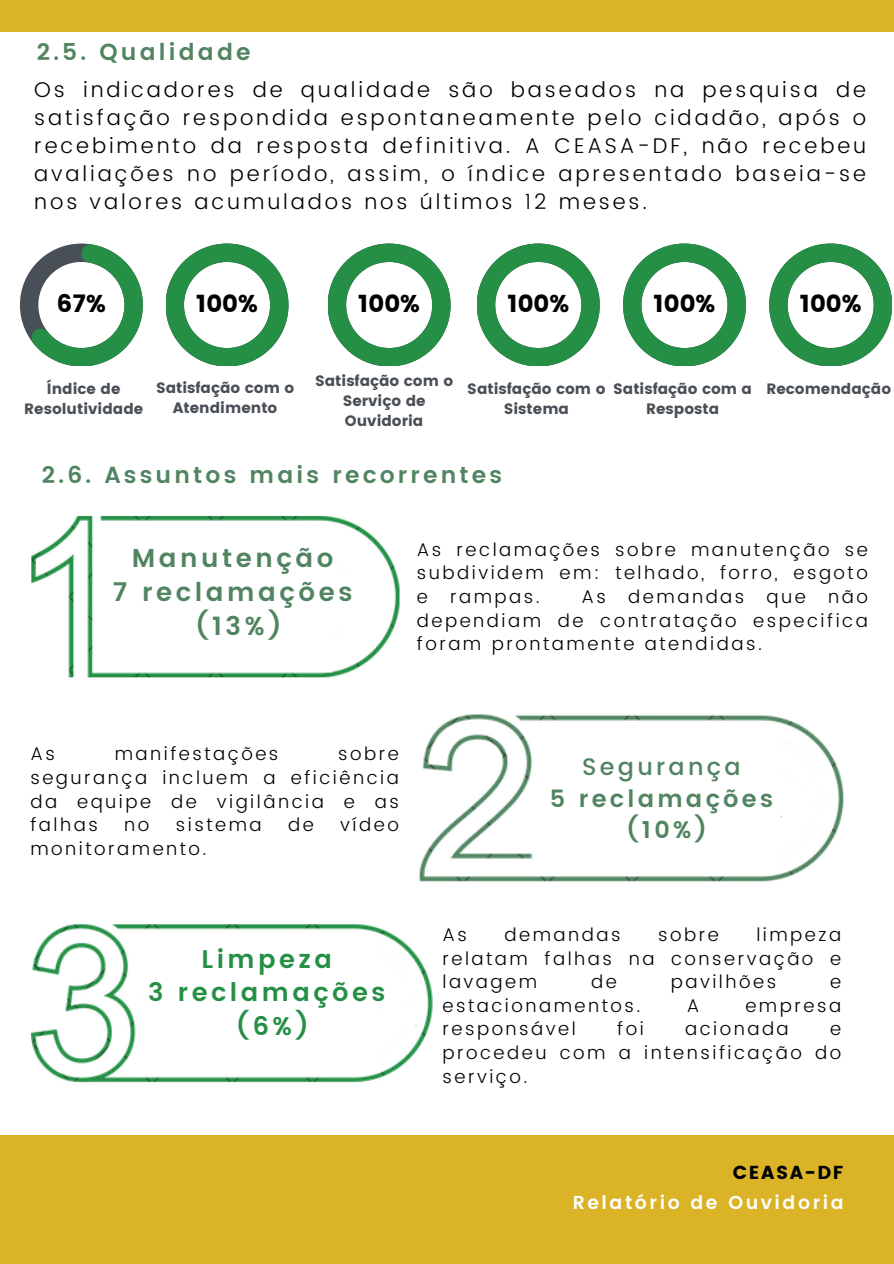
<style>
.page{position:relative;width:894px;height:1264px;background:#fff}
.page>*{position:absolute;margin:0;border:0;box-sizing:border-box;transform-origin:0 0}
.t1{font:600 25.8px/34.2px "Poppins";letter-spacing:.135em;color:#518461;text-align:center}
.t2{font:600 25.5px/33.8px "Poppins";letter-spacing:.135em;color:#248f45;text-align:center}
.t3{font:24.3px "Poppins";color:#000}
.t4{font:600 23.85px/31.7px "Poppins";letter-spacing:.135em;color:#518461;text-align:center}
.t5{font:600 23.25px "Poppins";letter-spacing:.135em;color:#518461}
.t6{font:300 21.3px/28.2px "Poppins";letter-spacing:.135em;color:#000;text-align:justify}
.t7{font:600 18.75px "Poppins";letter-spacing:.135em;color:#fff}
.t8{font:18.75px "Poppins";letter-spacing:.09em;color:#000}
.t9{font:300 18.3px/23.7px "Poppins";letter-spacing:.135em;color:#000;text-align:justify}
.t10{font:15px/20.2px "Poppins";color:#494f56;text-align:center}
.s1{font-weight:500}
</style>
<div class="page">
<div style="left:0;top:1134px;width:893px;height:129px;background:#dab426"></div>
<svg style="left:328px;top:243px;width:122px;height:123px"></svg>
<svg style="left:166px;top:243px;width:122px;height:123px"></svg>
<svg style="left:20px;top:243px;width:123px;height:123px"></svg>
<svg style="left:477px;top:243px;width:122px;height:123px"></svg>
<svg style="left:623px;top:243px;width:122px;height:123px"></svg>
<svg style="left:769px;top:243px;width:122px;height:123px"></svg>
<div style="left:0;top:0;width:893px;height:32px;background:#dab426"></div>
<img style="left:31px;top:515px;width:369px;height:163px">
<img style="left:419px;top:714px;width:425px;height:168px">
<img style="left:32px;top:924px;width:401px;height:159px">
<p class="t5" style="left:37px;top:39px;width:215px">2.5. Qualidade</p>
<p class="t6" style="left:34px;top:75px;width:833px">Os indicadores de qualidade são baseados na pesquisa de satisfação respondida espontaneamente pelo cidadão, após o recebimento da resposta definitiva. A CEASA-DF, não recebeu avaliações no período, assim, o índice apresentado baseia-se nos valores acumulados nos últimos 12 meses.</p>
<h3 class="t3" style="left:57px;top:289px;width:50px">67%</h3>
<h3 class="t3" style="left:196px;top:289px;width:63px">100%</h3>
<h3 class="t3" style="left:358px;top:289px;width:63px">100%</h3>
<h3 class="t3" style="left:507px;top:289px;width:63px">100%</h3>
<h3 class="t3" style="left:653px;top:289px;width:63px">100%</h3>
<h3 class="t3" style="left:799px;top:289px;width:63px">100%</h3>
<p class="t10" style="left:24px;top:378px;width:121px">Índice de<br>Resolutividade</p>
<h1 class="t10" style="left:315px;top:370px;width:140px">Satisfação com o<br>Serviço de<br>Ouvidoria</h1>
<h6 class="t10" style="left:156px;top:377px;width:140px">Satisfação com o<br>Atendimento</h6>
<h6 class="t10" style="left:467px;top:378px;width:140px">Satisfação com o<br>Sistema</h6>
<p class="t10" style="left:613px;top:378px;width:140px">Satisfação com a<br>Resposta</p>
<h1 class="t10" style="left:766px;top:378px;width:126px">Recomendação</h1>
<h1 class="t5" style="left:42px;top:461px;width:461px">2.6. Assuntos mais recorrentes</h1>
<p class="t1" style="left:113px;top:541px;width:241px">Manutenção<br>7 reclamações (13%)</p>
<h6 class="t9" style="left:417px;top:537px;width:452px">As reclamações sobre manutenção se subdividem em: telhado, forro, esgoto e rampas.</h6>
<h6 class="t9" style="left:417px;top:585px;width:452px;text-indent:165px">As demandas que não dependiam de contratação especifica foram prontamente atendidas.</h6>
<h4 class="t9" style="left:30px;top:742px;width:26px">As</h4>
<h4 class="t9" style="left:115px;top:742px;width:165px">manifestações</h4>
<h4 class="t9" style="left:30px;top:742px;width:370px;text-indent:308px">sobre segurança incluem a eficiência da equipe de vigilância e as falhas</h4>
<h4 class="t9" style="left:124px;top:813px;width:27px">no</h4>
<h4 class="t9" style="left:176px;top:813px;width:87px">sistema</h4>
<h4 class="t9" style="left:288px;top:813px;width:27px">de</h4>
<h4 class="t9" style="left:340px;top:813px;width:60px">vídeo</h4>
<h4 class="t9" style="left:30px;top:836px;width:178px">monitoramento.</h4>
<p class="t2" style="left:148px;top:942px;width:239px">Limpeza<br>3 reclamações (6%)</p>
<p class="t4" style="left:549px;top:751px;width:225px"><span class="s1">Segurança<br></span>5 reclamações (10%)</p>
<h5 class="t9" style="left:442px;top:922px;width:400px;text-indent:314px">limpeza relatam falhas na conservação e lavagem</h5>
<h5 class="t9" style="left:442px;top:922px;width:26px">As</h5>
<h5 class="t9" style="left:504px;top:922px;width:118px">demandas</h5>
<h5 class="t9" style="left:658px;top:922px;width:62px">sobre</h5>
<h5 class="t9" style="left:591px;top:970px;width:27px">de</h5>
<h5 class="t9" style="left:670px;top:970px;width:107px">pavilhões</h5>
<h5 class="t9" style="left:829px;top:970px;width:13px">e</h5>
<h5 class="t9" style="left:442px;top:993px;width:199px">estacionamentos.</h5>
<h5 class="t9" style="left:686px;top:993px;width:14px">A</h5>
<h5 class="t9" style="left:745px;top:993px;width:97px">empresa</h5>
<h5 class="t9" style="left:442px;top:1017px;width:135px">responsável</h5>
<h5 class="t9" style="left:617px;top:1017px;width:28px">foi</h5>
<h5 class="t9" style="left:684px;top:1017px;width:105px">acionada</h5>
<h5 class="t9" style="left:442px;top:1017px;width:400px;text-indent:387px">e procedeu com a intensificação do serviço.</h5>
<h2 class="t8" style="left:732px;top:1161px;width:112px">CEASA-DF</h2>
<p class="t7" style="left:572px;top:1191px;width:272px">Relatório de Ouvidoria</p>
</div>
